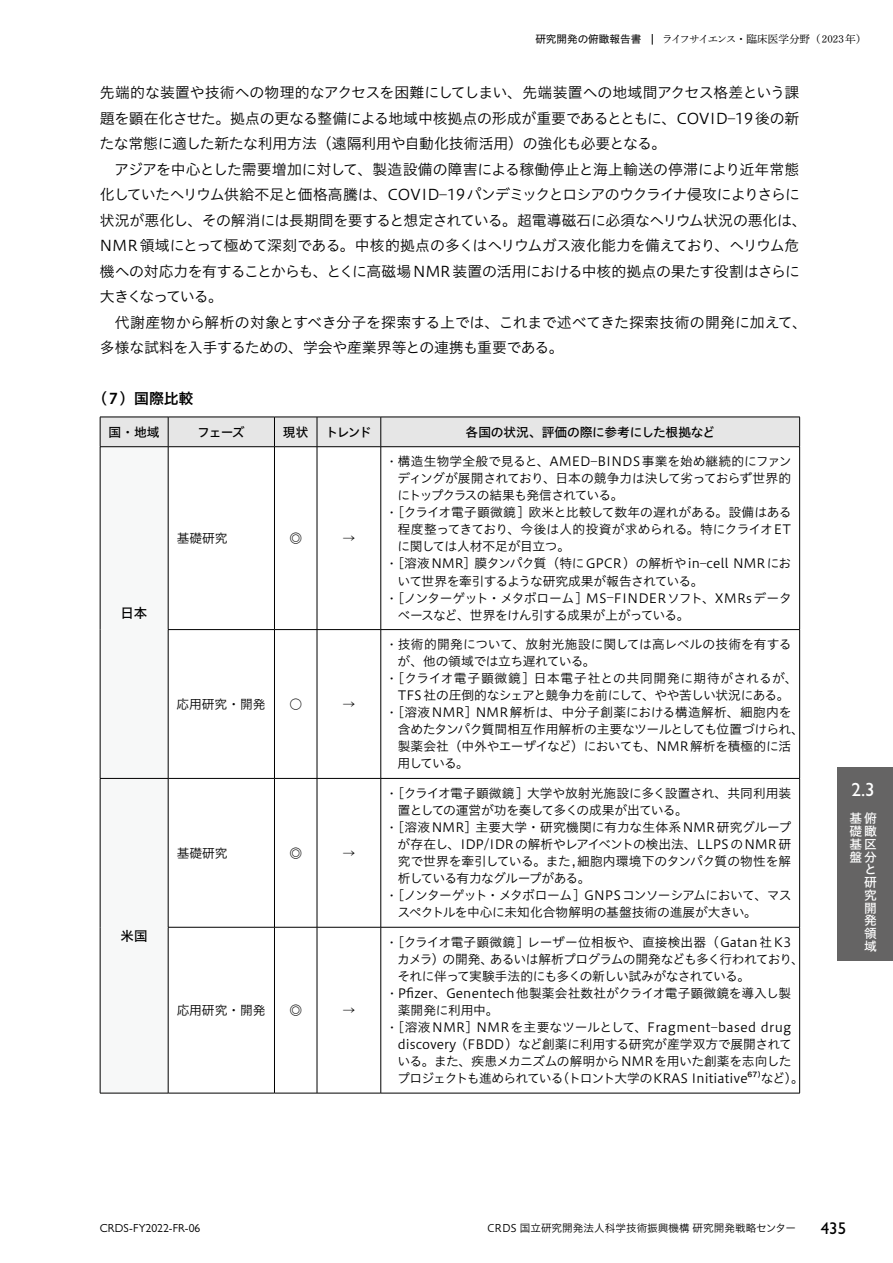
<style>
.page{position:relative;width:893px;height:1263px;background:#fff}
.page>*{position:absolute;margin:0;border:0;box-sizing:border-box;transform-origin:0 0}
.t1{font:500 19.2px "Gill Sans Nova";color:#fff}
.t2{font:500 16.95px "Gill Sans Nova";color:#000}
.t3{font:14.85px/25.5px "Hiragino UD Sans Std N W3";letter-spacing:-.02em;color:#000}
.t4{font:14.85px "Hiragino UD Sans Std N W6";color:#000}
.t5{font:13.5px "Hiragino UD Sans Std N W5";color:#000}
.t6{font:12.75px/17px "Hiragino UD Sans Std N W3";letter-spacing:-.015em;color:#000}
.t7{font:12.75px/17px "Hiragino UD Sans Std N W3";letter-spacing:.01em;color:#000}
.t8{font:12.75px "Hiragino UD Sans Std N W5";letter-spacing:-.02em;color:#000}
.t9{font:12.75px/12.8px "Hiragino UD Sans Std N W5";color:#fff;text-align:right}
.t10{font:11.7px "Gill Sans Nova";color:#000}
.t11{font:10.65px "Shuei Min Pr 6 N L";color:#000}
.t12{font:10.65px "Hiragino UD Sans Std N W3";color:#000}
.t13{font:6.75px "Hira Kaku Pro W6";color:#000}
.s1{font-family:"Hiragino UD Sans Std N W4"}
</style>
<div class="page">
<hr style="left:100px;top:1093px;width:68px;height:1px;background:#000">
<hr style="left:168px;top:1093px;width:106px;height:1px;background:#000">
<hr style="left:274px;top:1093px;width:43px;height:1px;background:#000">
<hr style="left:317px;top:1093px;width:64px;height:1px;background:#000">
<hr style="left:381px;top:1093px;width:419px;height:1px;background:#000">
<svg style="left:100px;top:417px;width:700px;height:676px"></svg>
<hr style="left:100px;top:446px;width:68px;height:1px;background:#000">
<hr style="left:168px;top:446px;width:106px;height:1px;background:#000">
<hr style="left:274px;top:446px;width:43px;height:1px;background:#000">
<hr style="left:317px;top:446px;width:64px;height:1px;background:#000">
<hr style="left:381px;top:446px;width:419px;height:1px;background:#000">
<div style="left:838px;top:767px;width:55px;height:194px;background:#656464"></div>
<p class="t11" style="left:535px;top:30px;width:333px"><span class="s1">研究開発の俯瞰報告書</span> 　ライフサイエンス・臨床医学分野（2023年）</p>
<p class="t3" style="left:100px;top:79px;width:701px;text-align:justify">先端的な装置や技術への物理的なアクセスを困難にしてしまい、先端装置への地域間アクセス格差という課題を顕在化させた。拠点の更なる整備による地域中核拠点の形成が重要であるとともに、COVID–19後の新たな常態に適した新たな利用方法（遠隔利用や自動化技術活用）の強化も必要となる。</p>
<p class="t3" style="left:100px;top:155px;width:708px;text-indent:14px">アジアを中心とした需要増加に対して、製造設備の障害による稼働停止と海上輸送の停滞により近年常態化していたヘリウム供給不足と価格高騰は、COVID–19パンデミックとロシアのウクライナ侵攻によりさらに状況が悪化し、その解消には長期間を要すると想定されている。超電導磁石に必須なヘリウム状況の悪化は、NMR領域にとって極めて深刻である。中核的拠点の多くはヘリウムガス液化能力を備えており、ヘリウム危機への対応力を有することからも、とくに高磁場NMR装置の活用における中核的拠点の果たす役割はさらに大きくなっている。</p>
<p class="t3" style="left:100px;top:309px;width:708px;text-indent:15px">代謝産物から解析の対象とすべき分子を探索する上では、これまで述べてきた探索技術の開発に加えて、多様な試料を入手するための、学会や産業界等との連携も重要である。</p>
<p class="t4" style="left:92px;top:387px;width:102px">（7）国際比較</p>
<p class="t8" style="left:109px;top:422px;width:53px">国・地域</p>
<p class="t8" style="left:197px;top:422px;width:49px">フェーズ</p>
<p class="t8" style="left:283px;top:422px;width:27px">現状</p>
<p class="t8" style="left:326px;top:422px;width:48px">トレンド</p>
<p class="t8" style="left:466px;top:422px;width:251px">各国の状況、評価の際に参考にした根拠など</p>
<p class="t5" style="left:121px;top:602px;width:28px">日本</p>
<p class="t6" style="left:177px;top:529px;width:53px">基礎研究</p>
<p class="t6" style="left:289px;top:529px;width:14px">◎</p>
<p class="t6" style="left:342px;top:529px;width:14px">→</p>
<p class="t6" style="left:177px;top:695px;width:90px">応用研究・開発</p>
<p class="t6" style="left:289px;top:695px;width:14px">○</p>
<p class="t6" style="left:342px;top:695px;width:14px">→</p>
<p class="t5" style="left:121px;top:925px;width:28px">米国</p>
<p class="t6" style="left:177px;top:844px;width:53px">基礎研究</p>
<p class="t6" style="left:289px;top:844px;width:14px">◎</p>
<p class="t6" style="left:342px;top:844px;width:14px">→</p>
<p class="t6" style="left:177px;top:1001px;width:90px">応用研究・開発</p>
<p class="t6" style="left:289px;top:1001px;width:14px">◎</p>
<p class="t6" style="left:343px;top:1001px;width:14px">→</p>
<p class="t6" style="left:397px;top:452px;width:396px;text-align:justify;text-indent:-8px">• 構造生物学全般で見ると、AMED–BINDS事業を始め継続的にファンディングが展開されており、日本の競争力は決して劣っておらず世界的にトップクラスの結果も発信されている。</p>
<p class="t6" style="left:398px;top:503px;width:396px;text-align:justify;text-indent:-8px">• ［クライオ電子顕微鏡] 欧米と比較して数年の遅れがある。設備はある程度整ってきており、今後は人的投資が求められる。特にクライオETに関しては人材不足が目立つ。</p>
<p class="t6" style="left:397px;top:554px;width:395px;text-indent:-8px">• ［溶液NMR] 膜タンパク質（特にGPCR）の解析やin–cell NMRにおいて世界を牽引するような研究成果が報告されている。</p>
<p class="t6" style="left:397px;top:588px;width:396px;text-indent:-8px">• ［ノンターゲット・メタボローム] MS–FINDERソフト、XMRsデータベースなど、世界をけん引する成果が上がっている。</p>
<p class="t6" style="left:398px;top:635px;width:396px;text-indent:-8px">• 技術的開発について、放射光施設に関しては高レベルの技術を有するが、他の領域では立ち遅れている。</p>
<p class="t6" style="left:389px;top:669px;width:410px;text-align:center">• ［クライオ電子顕微鏡] 日本電子社との共同開発に期待がされるが、<br>TFS社の圧倒的なシェアと競争力を前にして、やや苦しい状況にある。</p>
<p class="t6" style="left:398px;top:703px;width:408px;text-indent:-8px">• ［溶液NMR] NMR解析は、中分子創薬における構造解析、細胞内を含めたタンパク質間相互作用解析の主要なツールとしても位置づけられ、製薬会社（中外やエーザイなど）においても、NMR解析を積極的に活用している。</p>
<p class="t6" style="left:398px;top:784px;width:395px;text-indent:-9px">• ［クライオ電子顕微鏡] 大学や放射光施設に多く設置され、共同利用装置としての運営が功を奏して多くの成果が出ている。</p>
<p class="t6" style="left:398px;top:818px;width:395px;text-align:justify;text-indent:-8px">• ［溶液NMR] 主要大学・研究機関に有力な生体系NMR研究グループが存在し、IDP/IDRの解析やレアイベントの検出法、LLPSのNMR研究で世界を牽引している。また,細胞内環境下のタンパク質の物性を解析している有力なグループがある。</p>
<p class="t6" style="left:397px;top:886px;width:396px;text-indent:-8px">• ［ノンターゲット・メタボローム] GNPSコンソーシアムにおいて、マススペクトルを中心に未知化合物解明の基盤技術の進展が大きい。</p>
<p class="t6" style="left:397px;top:933px;width:408px;text-indent:-8px">• ［クライオ電子顕微鏡] レーザー位相板や、直接検出器（Gatan社K3カメラ）の開発、あるいは解析プログラムの開発なども多く行われており、それに伴って実験手法的にも多くの新しい試みがなされている。</p>
<p class="t7" style="left:398px;top:984px;width:395px;text-indent:-9px">• Pfizer、Genentech他製薬会社数社がクライオ電子顕微鏡を導入し製薬開発に利用中。</p>
<p class="t6" style="left:397px;top:1018px;width:396px;text-align:justify;text-indent:-8px">• ［溶液NMR] NMRを主要なツールとして、Fragment–based drug discovery (FBDD）など創薬に利用する研究が産学双方で展開されている。また、疾患メカニズムの解明からNMRを用いた創薬を志向したプロジェクトも進められている（トロント大学のKRAS Initiative</p>
<p class="t13" style="left:748px;top:1068px;width:18px">67）</p>
<p class="t6" style="left:761px;top:1069px;width:45px">など）。</p>
<h1 class="t1" style="left:851px;top:778px;width:25px">2.3</h1>
<p class="t9" style="left:849px;top:811px;width:29px">基俯礎瞰基区盤分と<br>研究<br>開<br>発領域</p>
<p class="t10" style="left:100px;top:1221px;width:102px">CRDS-FY2022-FR-06</p>
<p class="t12" style="left:487px;top:1220px;width:311px">CRDS 国立研究開発法人科学技術振興機構 研究開発戦略センター</p>
<h2 class="t2" style="left:821px;top:1217px;width:27px">435</h2>
</div>
